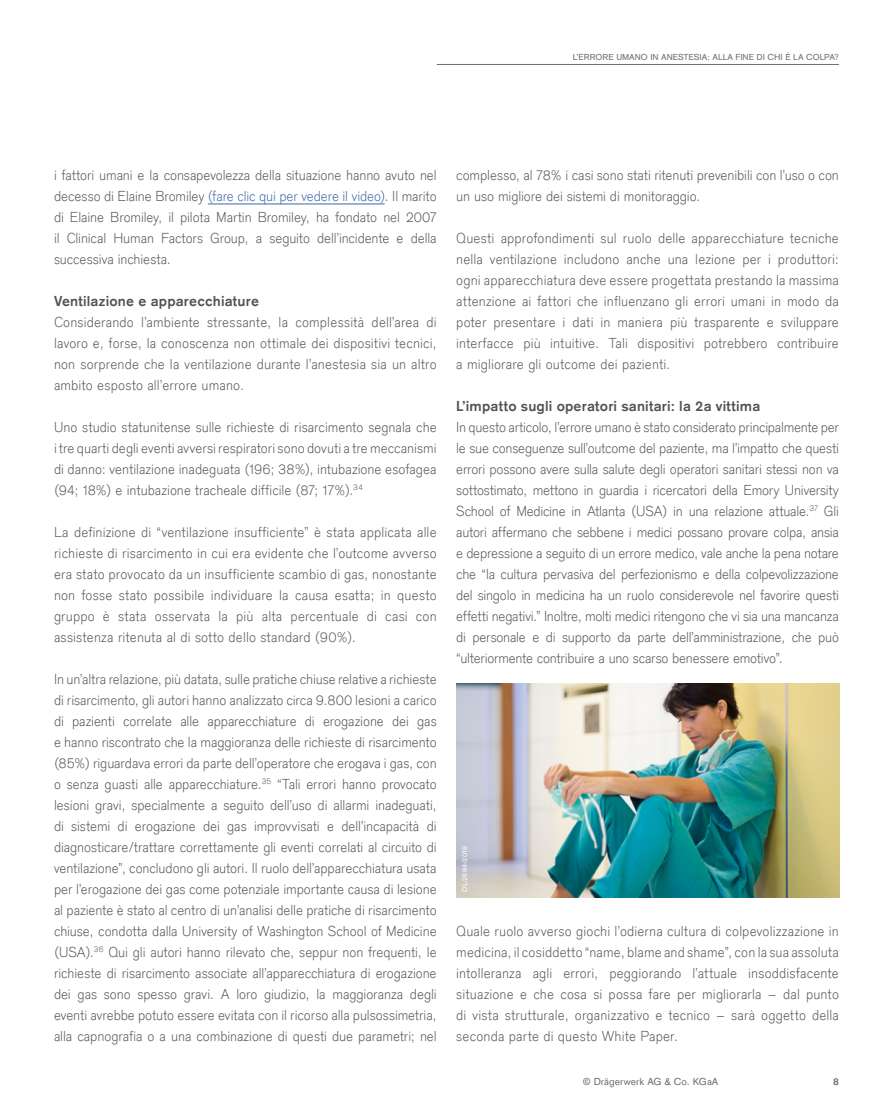
<style>
.page{position:relative;width:893px;height:1106px;background:#fff}
.page>*{position:absolute;margin:0;border:0;box-sizing:border-box;transform-origin:0 0}
.t1{font:300 15px/21px "Draeger Sans Global";color:#535352;text-align:justify}
.t2{font:700 15px "Draeger Sans Global";letter-spacing:.01em;color:#535352}
.t3{font:10.5px "Draeger Sans Global";color:#6e6e6e}
.t4{font:700 10.5px "Draeger Sans Global";color:#6e6e6e}
.t5{font:9px "Draeger Sans Global";color:#6e6e6e}
.t6{font:7.5px "Draeger Sans Global";letter-spacing:.025em;color:#fff}
.s1{color:#3d67a5}
</style>
<div class="page">
<hr style="left:437px;top:64px;width:402px;height:1px;background:#6e6e6e">
<hr style="left:208px;top:204px;width:177px;height:1px;background:#3d67a5">
<img style="left:456px;top:684px;width:383px;height:213px">
<p class="t5" style="left:573px;top:52px;width:268px">L’ERRORE UMANO IN ANESTESIA: ALLA FINE DI CHI È LA COLPA?</p>
<p class="t1" style="left:54px;top:164px;width:384px">i fattori umani e la consapevolezza della situazione hanno avuto nel decesso di Elaine Bromiley <span class="s1">(fare clic qui per vedere il video)</span>. Il marito di Elaine Bromiley, il pilota Martin Bromiley, ha fondato nel 2007 il Clinical Human Factors Group, a seguito dell’incidente e della successiva inchiesta.</p>
<p class="t2" style="left:54px;top:292px;width:207px">Ventilazione e apparecchiature</p>
<p class="t1" style="left:54px;top:311px;width:384px">Considerando l’ambiente stressante, la complessità dell’area di lavoro e, forse, la conoscenza non ottimale dei dispositivi tecnici, non sorprende che la ventilazione durante l’anestesia sia un altro ambito esposto all’errore umano.</p>
<p class="t1" style="left:54px;top:416px;width:384px">Uno studio statunitense sulle richieste di risarcimento segnala che i tre quarti degli eventi avversi respiratori sono dovuti a tre meccanismi di danno: ventilazione inadeguata (196; 38%), intubazione esofagea (94; 18%) e intubazione tracheale difficile (87; 17%).<sup>34</sup></p>
<p class="t1" style="left:54px;top:521px;width:384px">La definizione di “ventilazione insufficiente” è stata applicata alle richieste di risarcimento in cui era evidente che l’outcome avverso era stato provocato da un insufficiente scambio di gas, nonostante non fosse stato possibile individuare la causa esatta; in questo gruppo è stata osservata la più alta percentuale di casi con assistenza ritenuta al di sotto dello standard (90%).</p>
<p class="t1" style="left:54px;top:668px;width:384px">In un’altra relazione, più datata, sulle pratiche chiuse relative a richieste di risarcimento, gli autori hanno analizzato circa 9.800 lesioni a carico di pazienti correlate alle apparecchiature di erogazione dei gas e hanno riscontrato che la maggioranza delle richieste di risarcimento (85%) riguardava errori da parte dell’operatore che erogava i gas, con o senza guasti alle apparecchiature.<sup>35</sup> “Tali errori hanno provocato lesioni gravi, specialmente a seguito dell’uso di allarmi inadeguati, di sistemi di erogazione dei gas improvvisati e dell’incapacità di diagnosticare/trattare correttamente gli eventi correlati al circuito di ventilazione”, concludono gli autori. Il ruolo dell’apparecchiatura usata per l’erogazione dei gas come potenziale importante causa di lesione al paziente è stato al centro di un’analisi delle pratiche di risarcimento chiuse, condotta dalla University of Washington School of Medicine (USA).<sup>36</sup> Qui gli autori hanno rilevato che, seppur non frequenti, le richieste di risarcimento associate all’apparecchiatura di erogazione dei gas sono spesso gravi. A loro giudizio, la maggioranza degli eventi avrebbe potuto essere evitata con il ricorso alla pulsossimetria, alla capnografia o a una combinazione di questi due parametri; nel</p>
<p class="t1" style="left:456px;top:164px;width:384px">complesso, al 78% i casi sono stati ritenuti prevenibili con l’uso o con un uso migliore dei sistemi di monitoraggio.</p>
<p class="t1" style="left:456px;top:227px;width:384px">Questi approfondimenti sul ruolo delle apparecchiature tecniche nella ventilazione includono anche una lezione per i produttori: ogni apparecchiatura deve essere progettata prestando la massima attenzione ai fattori che influenzano gli errori umani in modo da poter presentare i dati in maniera più trasparente e sviluppare interfacce più intuitive. Tali dispositivi potrebbero contribuire a migliorare gli outcome dei pazienti.</p>
<p class="t2" style="left:456px;top:397px;width:306px">L’impatto sugli operatori sanitari: la 2a vittima</p>
<p class="t1" style="left:456px;top:416px;width:384px">In questo articolo, l’errore umano è stato considerato principalmente per le sue conseguenze sull’outcome del paziente, ma l’impatto che questi errori possono avere sulla salute degli operatori sanitari stessi non va sottostimato, mettono in guardia i ricercatori della Emory University School of Medicine in Atlanta (USA) in una relazione attuale.<sup>37</sup> Gli autori affermano che sebbene i medici possano provare colpa, ansia e depressione a seguito di un errore medico, vale anche la pena notare che “la cultura pervasiva del perfezionismo e della colpevolizzazione del singolo in medicina ha un ruolo considerevole nel favorire questi effetti negativi.” Inoltre, molti medici ritengono che vi sia una mancanza di personale e di supporto da parte dell’amministrazione, che può “ulteriormente contribuire a uno scarso benessere emotivo”.</p>
<p class="t6" style="left:460px;top:891px;width:47px;rotate:-90deg">DL-2684-2018</p>
<p class="t1" style="left:456px;top:920px;width:384px">Quale ruolo avverso giochi l’odierna cultura di colpevolizzazione in medicina, il cosiddetto “name, blame and shame”, con la sua assoluta intolleranza agli errori, peggiorando l’attuale insoddisfacente situazione e che cosa si possa fare per migliorarla – dal punto di vista strutturale, organizzativo e tecnico – sarà oggetto della seconda parte di questo White Paper.</p>
<p class="t3" style="left:583px;top:1074px;width:137px">© Drägerwerk AG &amp; Co. KGaA</p>
<p class="t4" style="left:833px;top:1074px;width:7px">8</p>
</div>
